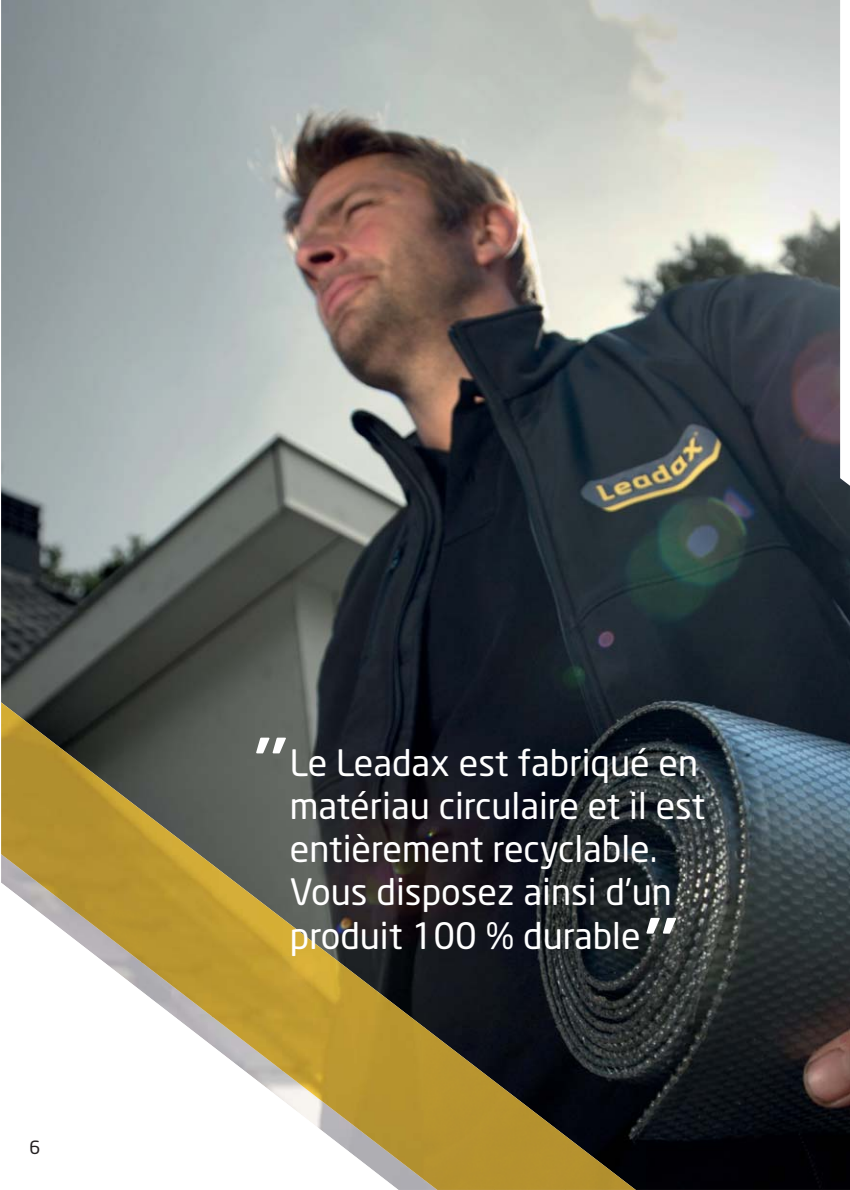
<style>
.page{position:relative;width:850px;height:1190px;background:#fff}
.page>*{position:absolute;margin:0;border:0;box-sizing:border-box;transform-origin:0 0}
.t1{font:700 60px "Neo Sans";color:#fff}
.t2{font:36px/43.2px "Neo Sans";color:#fff}
.t3{font:18px "Neo Sans";color:#231f20}
</style>
<div class="page">
<img style="left:1px;top:0;width:848px;height:1190px">
<img style="left:213px;top:854px;width:224px;height:336px">
<svg style="left:1px;top:883px;width:397px;height:307px"></svg>
<img style="left:1px;top:702px;width:141px;height:210px">
<img style="left:142px;top:810px;width:71px;height:207px">
<img style="left:212px;top:864px;width:71px;height:207px">
<img style="left:75px;top:911px;width:67px;height:52px">
<img style="left:282px;top:919px;width:143px;height:261px">
<img style="left:424px;top:1027px;width:71px;height:163px">
<img style="left:494px;top:1081px;width:72px;height:109px">
<img style="left:565px;top:1136px;width:71px;height:54px">
<svg style="left:840px;top:0;width:9px;height:1122px"></svg>
<p class="t3" style="left:29px;top:1141px;width:12px">6</p>
<p class="t1" style="left:256px;top:701px;width:34px">,,</p>
<p class="t2" style="left:290px;top:743px;width:417px">Le Leadax est fabriqué en matériau circulaire et il est entièrement recyclable.<br>Vous disposez ainsi d’un produit 100 % durable</p>
<p class="t1" style="left:646px;top:881px;width:34px">,,</p>
</div>
